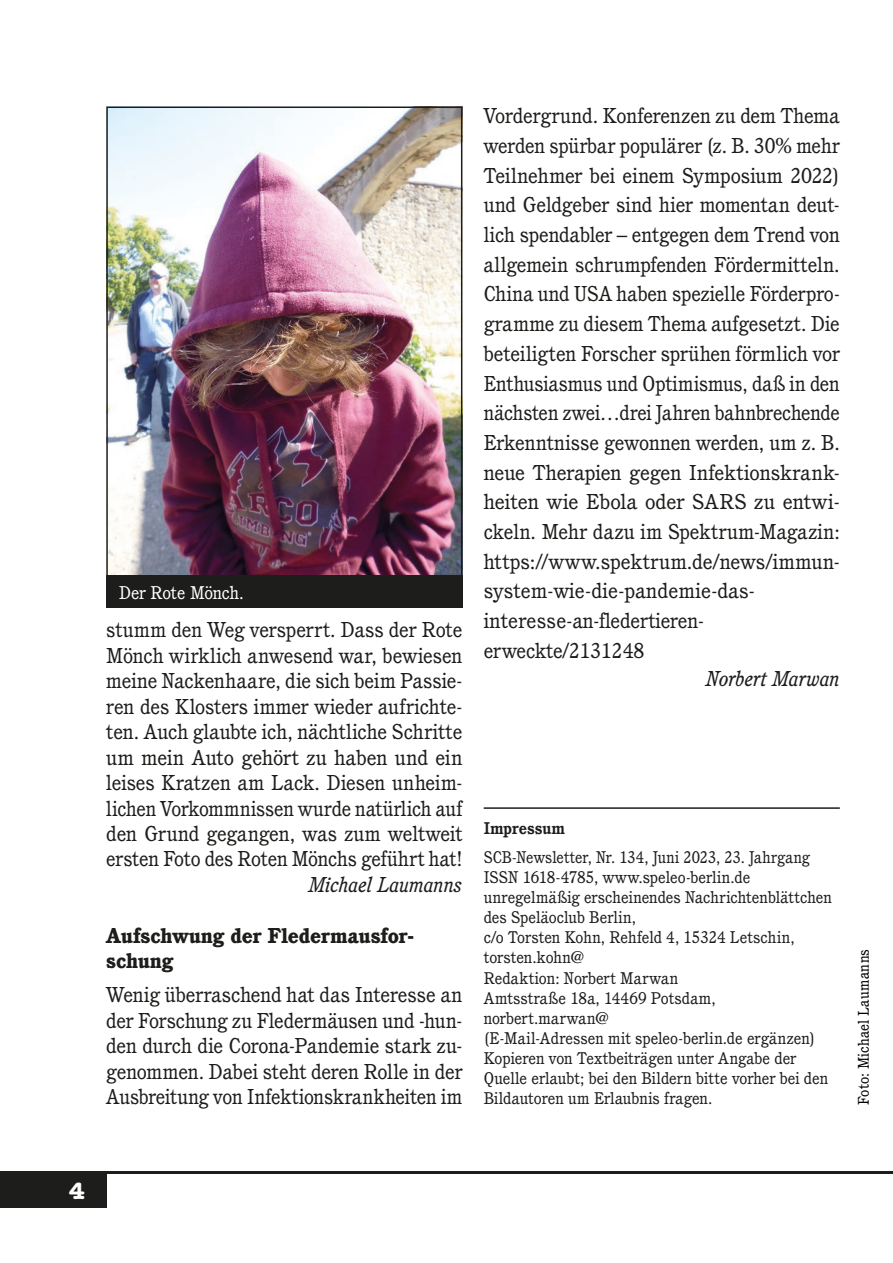
<style>
.page{position:relative;width:893px;height:1263px;background:#fff}
.page>*{position:absolute;margin:0;border:0;box-sizing:border-box;transform-origin:0 0}
.t1{font:700 24px "American Typewriter";color:#fff}
.Body_1st_paragraph{font:21px/29.7px "Cushing";letter-spacing:-.005em;color:#1d1d1b;text-align:justify}
.Body{font:21px/25.5px "Cushing";letter-spacing:-.005em;color:#1d1d1b;text-align:justify}
.Headline{font:800 21px/25.5px "Cushing";letter-spacing:.005em;color:#1d1d1b}
.Author{font:italic 21px "Cushing";color:#1d1d1b}
.t2{font:18px "Cushing";letter-spacing:-.005em;color:#fff}
.t3{font:16.5px/20.1px "Cushing";color:#1d1d1b}
.t4{font:700 16.5px "Cushing";letter-spacing:.005em;color:#1d1d1b}
.t5{font:15px "Cushing";letter-spacing:.01em;color:#000}
</style>
<div class="page">
<hr style="left:0;top:1171px;width:893px;height:3px;background:#1d1d1b">
<div style="left:0;top:1174px;width:106px;height:34px;background:#1d1d1b"></div>
<hr style="left:484px;top:807px;width:356px;height:2px;background:#1d1d1b">
<img style="left:109px;top:109px;width:350px;height:466px">
<div style="left:106px;top:106px;width:356px;height:475px;border:2px solid #1d1d1b"></div>
<div style="left:106px;top:575px;width:356px;height:33px;background:#1d1d1b"></div>
<p class="t2" style="left:119px;top:582px;width:126px">Der Rote Mönch.</p>
<p class="Body" style="left:106px;top:617px;width:358px">stumm den Weg versperrt. Dass der Rote Mönch wirklich anwesend war, bewiesen meine Nackenhaare, die sich beim Passie&shy;ren des Klosters immer wieder aufrichte&shy;ten. Auch glaubte ich, nächtliche Schritte um mein Auto gehört zu haben und ein leises Kratzen am Lack. Diesen unheim&shy;lichen Vorkommnissen wurde natürlich auf den Grund gegangen, was zum weltweit ersten Foto des Roten Mönchs geführt hat!</p>
<p class="Author" style="left:309px;top:872px;width:155px">Michael Laumanns</p>
<p class="Headline" style="left:106px;top:922px;width:309px">Aufschwung der Fledermausfor&shy;schung</p>
<p class="Body_1st_paragraph" style="left:106px;top:982px;width:358px;line-height:25.5px">Wenig überraschend hat das Interesse an der Forschung zu Fledermäusen und -hun&shy;den durch die Corona-Pandemie stark zu&shy;genommen. Dabei steht deren Rolle in der Ausbreitung von Infektionskrankheiten im</p>
<p class="Body_1st_paragraph" style="left:484px;top:101px;width:358px;text-align:left">Vordergrund. Konferenzen zu dem Thema werden spürbar populärer (z. B. 30% mehr Teilnehmer bei einem Symposium 2022) und Geldgeber sind hier momentan deut&shy;lich spendabler – entgegen dem Trend von allgemein schrumpfenden Fördermitteln.<br>China und USA haben spezielle Förderpro&shy;gramme zu diesem Thema aufgesetzt. Die beteiligten Forscher sprühen förmlich vor Enthusiasmus und Optimismus, daß in den nächsten zwei…drei Jahren bahnbrechende Erkenntnisse gewonnen werden, um z. B. neue Therapien gegen Infektionskrank&shy;heiten wie Ebola oder SARS zu entwi&shy;ckeln. Mehr dazu im Spektrum-Magazin: https://www.spektrum.de/news/immun&shy;system-wie-die-pandemie-das&shy;interesse-an-fledertieren&shy;erweckte/2131248</p>
<p class="Author" style="left:706px;top:666px;width:135px">Norbert Marwan</p>
<p class="t4" style="left:484px;top:818px;width:83px">Impressum</p>
<p class="t3" style="left:484px;top:847px;width:350px">SCB-Newsletter, Nr. 134, Juni 2023, 23. Jahrgang ISSN 1618-4785, www.speleo-berlin.de unregelmäßig erscheinendes Nachrichtenblättchen des Speläoclub Berlin,<br>c/o Torsten Kohn, Rehfeld 4, 15324 Letschin, torsten.kohn@<br>Redaktion: Norbert Marwan<br>Amtsstraße 18a, 14469 Potsdam, norbert.marwan@<br>(E-Mail-Adressen mit speleo-berlin.de ergänzen)<br>Kopieren von Textbeiträgen unter Angabe der Quelle erlaubt; bei den Bildern bitte vorher bei den Bildautoren um Erlaubnis fragen.</p>
<p class="t5" style="left:855px;top:1104px;width:157px;rotate:-90deg">Foto: Michael Laumanns</p>
<p class="t1" style="left:69px;top:1170px;width:17px">4</p>
</div>
